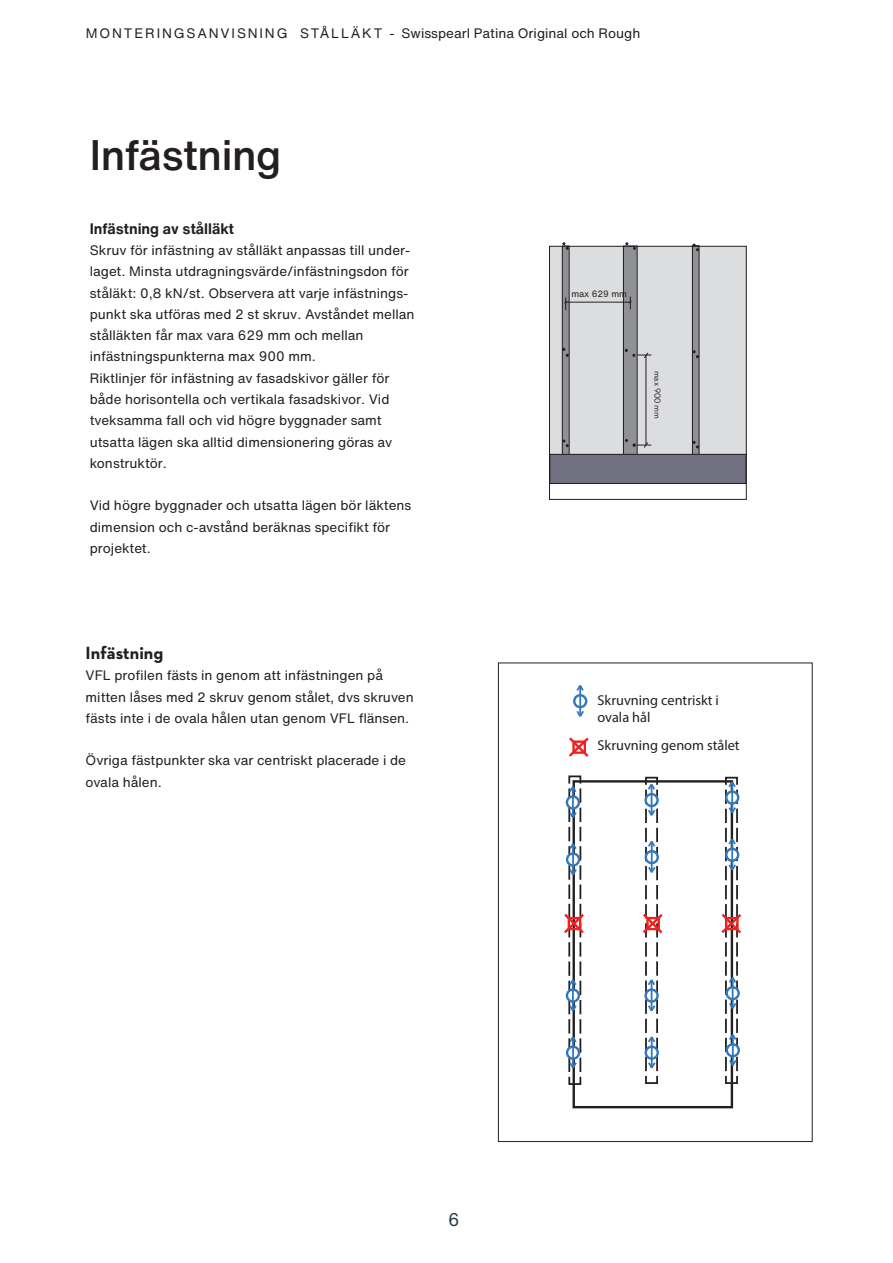
<style>
.page{position:relative;width:893px;height:1263px;background:#fff}
.page>*{position:absolute;margin:0;border:0;box-sizing:border-box;transform-origin:0 0}
.t1{font:500 42px "Helvetica Now Text";letter-spacing:-.01em;color:#231f20}
.t2{font:700 18px "Neutraface 2 Text";color:#231f20}
.t3{font:18px "Helvetica Now Text";color:#283e4e}
.t4{font:700 15px "Helvetica Now Text";color:#231f20}
.t5{font:14.25px/17.1px "Myriad Pro";color:#231f20}
.t6{font:13.5px/21.3px "Helvetica Now Text";color:#231f20}
.t7{font:9px "Helvetica Now Text";color:#231f20}
.t8{font:9px "Neutraface 2 Text";color:#231f20}
</style>
<div class="page">
<div style="left:549px;top:246px;width:197px;height:208px;background:#dcdddf"></div>
<div style="left:562px;top:246px;width:7px;height:210px;background:#8f9194"></div>
<div style="left:562px;top:246px;width:7px;height:210px;border:1px solid #231f20"></div>
<div style="left:692px;top:246px;width:7px;height:210px;background:#8f9194"></div>
<div style="left:692px;top:246px;width:7px;height:210px;border:1px solid #231f20"></div>
<div style="left:623px;top:246px;width:14px;height:213px;background:#8f9194"></div>
<div style="left:623px;top:246px;width:14px;height:213px;border:1px solid #231f20"></div>
<div style="left:550px;top:454px;width:196px;height:29px;background:#727182"></div>
<div style="left:550px;top:454px;width:196px;height:30px;border:1px solid #231f20"></div>
<div style="left:549px;top:246px;width:197px;height:254px;border:1px solid #231f20"></div>
<hr style="left:566px;top:302px;width:64px;height:1px;background:#231f20">
<svg style="left:564px;top:297px;width:3px;height:13px"></svg>
<svg style="left:629px;top:297px;width:3px;height:12px"></svg>
<svg style="left:563px;top:440px;width:5px;height:7px"></svg>
<svg style="left:563px;top:348px;width:5px;height:8px"></svg>
<svg style="left:563px;top:243px;width:5px;height:6px"></svg>
<svg style="left:626px;top:243px;width:10px;height:6px"></svg>
<svg style="left:693px;top:441px;width:6px;height:7px"></svg>
<svg style="left:693px;top:351px;width:6px;height:7px"></svg>
<svg style="left:693px;top:244px;width:6px;height:7px"></svg>
<hr style="left:646px;top:355px;width:1px;height:89px;background:#231f20">
<svg style="left:633px;top:352px;width:18px;height:7px"></svg>
<svg style="left:625px;top:439px;width:26px;height:9px"></svg>
<svg style="left:719px;top:776px;width:23px;height:309px"></svg>
<svg style="left:640px;top:776px;width:25px;height:308px"></svg>
<svg style="left:564px;top:775px;width:22px;height:311px"></svg>
<svg style="left:574px;top:695px;width:12px;height:12px"></svg>
<div style="left:573px;top:694px;width:14px;height:14px;border:2px solid #3378bd;border-radius:50%"></div>
<hr style="left:579px;top:685px;width:2px;height:31px;background:#3378bd">
<svg style="left:576px;top:685px;width:8px;height:8px"></svg>
<svg style="left:576px;top:709px;width:8px;height:8px"></svg>
<svg style="left:569px;top:737px;width:20px;height:20px"></svg>
<div style="left:498px;top:663px;width:314px;height:479px;border:1px solid #231f20"></div>
<p class="t6" style="left:86px;top:23px;width:556px">MONTERINGSANVISNING STÅLLÄKT - Swisspearl Patina Original och Rough</p>
<h1 class="t1" style="left:90px;top:127px;width:193px">Infästning</h1>
<p class="t4" style="left:90px;top:218px;width:146px">Infästning av stålläkt</p>
<p class="t6" style="left:90px;top:240px;width:326px">Skruv för infästning av stålläkt anpassas till under&shy;laget. Minsta utdragningsvärde/infästningsdon för ståläkt: 0,8 kN/st. Observera att varje infästnings&shy;punkt ska utföras med 2 st skruv. Avståndet mellan stålläkten får max vara 629 mm och mellan infästningspunkterna max 900 mm.<br>Riktlinjer för infästning av fasadskivor gäller för både horisontella och vertikala fasadskivor. Vid tveksamma fall och vid högre byggnader samt utsatta lägen ska alltid dimensionering göras av konstruktör.</p>
<p class="t6" style="left:90px;top:495px;width:323px">Vid högre byggnader och utsatta lägen bör läktens dimension och c-avstånd beräknas specifikt för projektet.</p>
<h2 class="t2" style="left:86px;top:641px;width:79px">Infästning</h2>
<p class="t6" style="left:86px;top:665px;width:330px">VFL profilen fästs in genom att infästningen på mitten låses med 2 skruv genom stålet, dvs skruven fästs inte i de ovala hålen utan genom VFL flänsen.</p>
<p class="t6" style="left:86px;top:750px;width:322px">Övriga fästpunkter ska var centriskt placerade i de ovala hålen.</p>
<p class="t7" style="left:571px;top:287px;width:57px">max 629 mm</p>
<p class="t8" style="left:663px;top:371px;width:50px;rotate:90deg">max 900 mm</p>
<p class="t5" style="left:597px;top:692px;width:123px">Skruvning centriskt i ovala hål</p>
<p class="t5" style="left:597px;top:737px;width:144px">Skruvning genom stålet</p>
<h2 class="t3" style="left:448px;top:1207px;width:13px">6</h2>
</div>
